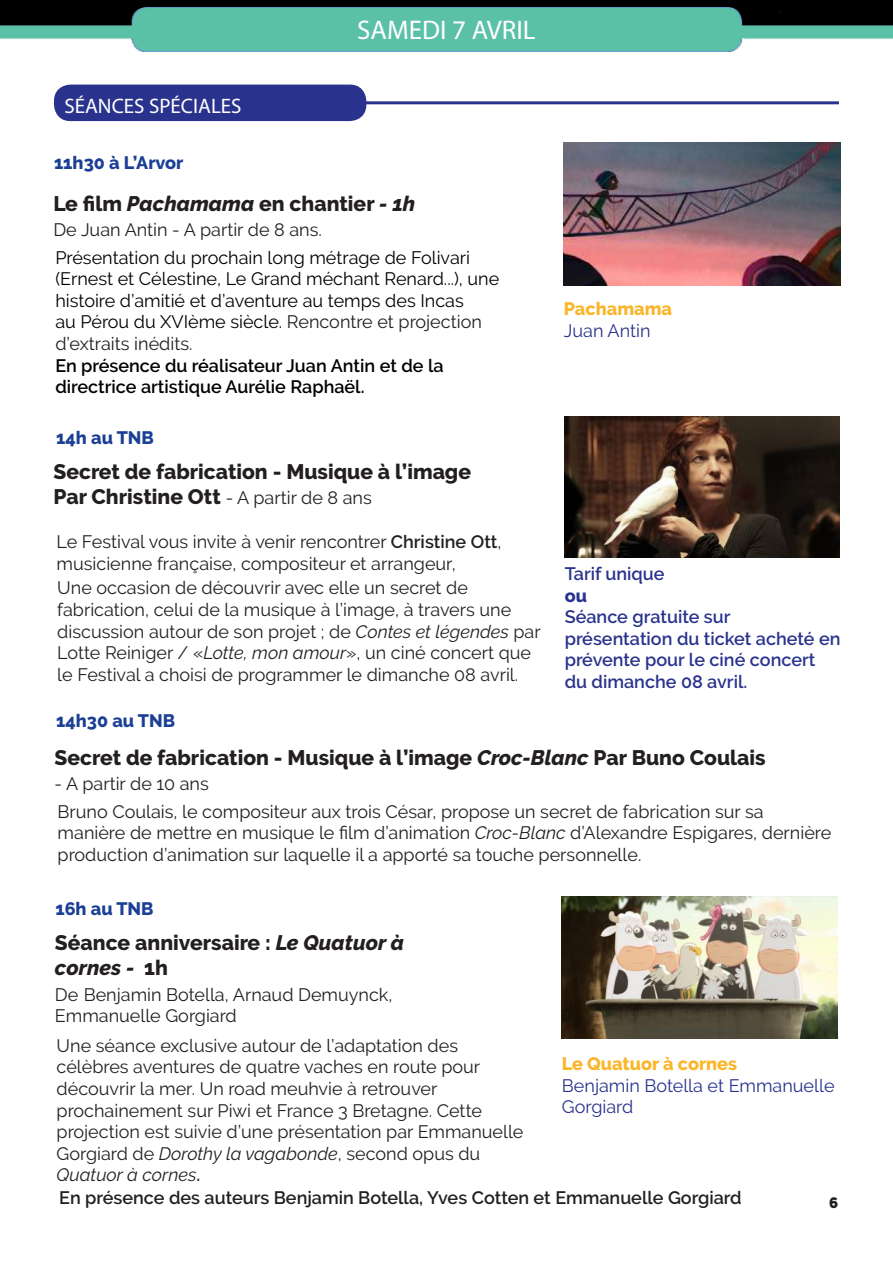
<style>
.page{position:relative;width:893px;height:1263px;background:#fff}
.page>*{position:absolute;margin:0;border:0;box-sizing:border-box;transform-origin:0 0}
.t1{font:27px "Myriad Pro";color:#fff}
.t2{font:800 21px/25.2px "Raleway";color:#231f20}
.t3{font:21px "Myriad Pro";color:#fff}
.t4{font:18px/21.6px "Raleway";color:#231f20}
.t5{font:18px/21.6px "Raleway";color:#000}
.t6{font:600 18px/21.6px "Raleway";color:#29338d}
.t7{font:600 18px/21.6px "Raleway";color:#000}
.t8{font:600 18px "Raleway";color:#231f20}
.t9{font:18px/21.6px "Raleway";color:#29338d}
.t10{font:800 18px "Raleway";color:#1b3f94}
.t11{font:800 18px "Raleway";color:#fab629}
.t12{font:800 18px "Raleway";color:#29338d}
.t13{font:900 15px "Raleway";color:#231f20}
.s1{font-style:italic}
.s2{color:#231f20}
.s3{font-weight:400;font-size:18px}
.s4{font-weight:600}
</style>
<div class="page">
<img style="left:0;top:0;width:893px;height:52px">
<img style="left:561px;top:896px;width:276px;height:143px">
<div style="left:54px;top:85px;width:312px;height:36px;background:#29338d;border-radius:16px"></div>
<hr style="left:341px;top:101px;width:498px;height:3px;background:#29338d">
<img style="left:564px;top:143px;width:276px;height:142px">
<img style="left:565px;top:416px;width:275px;height:141px">
<p class="t3" style="left:64px;top:93px;width:179px">SÉANCES SPÉCIALES</p>
<h1 class="t1" style="left:357px;top:14px;width:180px">SAMEDI 7 AVRIL</h1>
<p class="t10" style="left:54px;top:152px;width:131px">11h30 à L’Arvor</p>
<p class="t2" style="left:53px;top:191px;width:363px">Le film <span class="s1">Pachamama</span> en chantier <span class="s1">- 1h</span></p>
<p class="t4" style="left:53px;top:219px;width:270px">De Juan Antin - A partir de 8 ans.</p>
<p class="t5" style="left:55px;top:246px;width:445px">Présentation du prochain long métrage de Folivari (Ernest et Célestine, Le Grand méchant Renard...), une histoire d’amitié et d’aventure au temps des Incas<br>au Pérou du XVIème siècle. <span class="s2">Rencontre et projection d’extraits inédits.</span></p>
<p class="t7" style="left:55px;top:354px;width:390px">En présence du réalisateur Juan Antin et de la directrice artistique Aurélie Raphaël.</p>
<p class="t10" style="left:56px;top:428px;width:99px">14h au TNB</p>
<p class="t2" style="left:53px;top:459px;width:419px">Secret de fabrication - Musique à l’image<br>Par Christine Ott <span class="s3">- A partir de 8 ans</span></p>
<p class="t4" style="left:57px;top:531px;width:446px">Le Festival vous invite à venir rencontrer <span class="s4">Christine Ott</span>, musicienne française, compositeur et arrangeur,</p>
<p class="t4" style="left:57px;top:577px;width:485px">Une occasion de découvrir avec elle un secret de fabrication, celui de la musique à l’image, à travers une discussion autour de son projet ; de <span class="s1">Contes et légendes</span> par Lotte Reiniger / «<span class="s1">Lotte, mon amour</span>», un ciné concert que le Festival a choisi de programmer le dimanche 08 avril.</p>
<p class="t11" style="left:564px;top:298px;width:110px">Pachamama</p>
<p class="t9" style="left:564px;top:319px;width:88px">Juan Antin</p>
<p class="t6" style="left:565px;top:563px;width:101px">Tarif unique</p>
<p class="t12" style="left:565px;top:585px;width:24px">ou</p>
<p class="t6" style="left:565px;top:606px;width:277px">Séance gratuite sur présentation du ticket acheté en prévente pour le ciné concert du dimanche 08 avril.</p>
<p class="t10" style="left:56px;top:710px;width:120px">14h30 au TNB</p>
<p class="t2" style="left:55px;top:745px;width:713px">Secret de fabrication - Musique à l’image <span class="s1">Croc-Blanc</span> Par Buno Coulais</p>
<p class="t4" style="left:55px;top:770px;width:710px;line-height:27.5px">- A partir de 10 ans<br>Bruno Coulais, le compositeur aux trois César, propose un secret de fabrication sur sa</p>
<p class="t4" style="left:58px;top:822px;width:775px">manière de mettre en musique le film d’animation <span class="s1">Croc-Blanc</span> d’Alexandre Espigares, dernière production d’animation sur laquelle il a apporté sa touche personnelle.</p>
<p class="t10" style="left:55px;top:898px;width:100px">16h au TNB</p>
<p class="t2" style="left:55px;top:930px;width:351px">Séance anniversaire : <span class="s1">Le Quatuor à cornes -</span> 1h</p>
<p class="t4" style="left:55px;top:983px;width:339px">De Benjamin Botella, Arnaud Demuynck,<br>Emmanuelle Gorgiard</p>
<p class="t4" style="left:57px;top:1035px;width:468px">Une séance exclusive autour de l’adaptation des célèbres aventures de quatre vaches en route pour découvrir la mer. Un road meuhvie à retrouver prochainement sur Piwi et France 3 Bretagne. Cette projection est suivie d’une présentation par Emmanuelle Gorgiard de <span class="s1">Dorothy la vagabonde</span>, second opus du <span class="s1">Quatuor à cornes</span><span class="s4">.</span></p>
<p class="t11" style="left:562px;top:1053px;width:177px">Le Quatuor à cornes</p>
<p class="t9" style="left:562px;top:1074px;width:274px">Benjamin Botella et Emmanuelle<br>Gorgiard</p>
<p class="t8" style="left:59px;top:1187px;width:684px">En présence des auteurs Benjamin Botella, Yves Cotten et Emmanuelle Gorgiard</p>
<p class="t13" style="left:829px;top:1194px;width:11px">6</p>
</div>
